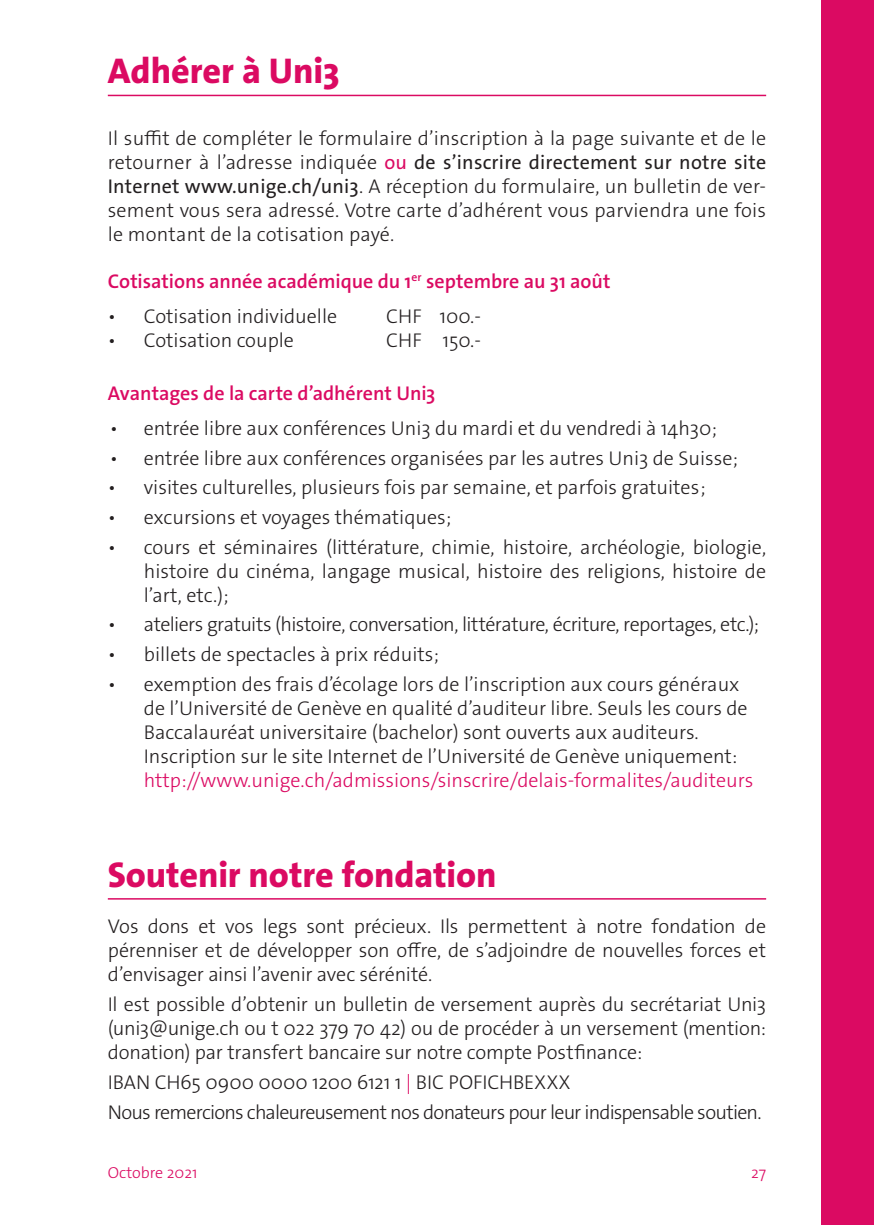
<style>
.page{position:relative;width:874px;height:1225px;background:#fff}
.page>*{position:absolute;margin:0;border:0;box-sizing:border-box;transform-origin:0 0}
.titre_avec_filet_des{font:800 36px "The Sans Os F";color:#db0a62}
._10_pt_sans_espace_a{font:300 20px/24px "The Sans Os F";color:#231f20;text-align:justify}
._10_pt_sans_espace_a-2{font:300 20px "The Sans Os F";letter-spacing:-.03em;color:#231f20}
._10_pt_sans_espace_a-3{font:300 20px "The Sans Os F";letter-spacing:-.04em;color:#231f20}
._10_pt_sans_espace_a-4{font:300 20px "The Sans Os F";color:#db0a62}
.sous-titre{font:600 20px "The Sans Os F";letter-spacing:-.005em;color:#db0a62}
._10_pt_sans_espace_a-5{font:600 20px "The Sans Os F";color:#db0a62}
.t1{font:300 16px "The Sans Os F";color:#db0a62}
.s1{font-weight:400;color:#db0a62}
.s2{font-weight:400}
.s3{color:#db0a62}
</style>
<div class="page">
<hr style="left:108px;top:898px;width:657px;height:1px;background:#db0a62">
<hr style="left:108px;top:95px;width:657px;height:1px;background:#db0a62">
<div style="left:821px;top:0;width:52px;height:1225px;background:#db0a62"></div>
<p class="titre_avec_filet_des" style="left:108px;top:48px;width:233px">Adhérer à Uni3</p>
<p class="_10_pt_sans_espace_a" style="left:108px;top:127px;width:659px">Il suffit de compléter le formulaire d’inscription à la page suivante et de le retourner à l’adresse indiquée <span class="s1">ou</span> <span class="s2">de s’inscrire directement sur notre site Internet www.unige.ch/uni3</span>. A réception du formulaire, un bulletin de ver&shy;sement vous sera adressé. Votre carte d’adhérent vous parviendra une fois le montant de la cotisation payé.</p>
<p class="sous-titre" style="left:108px;top:268px;width:504px">Cotisations année académique du 1<sup>er</sup> septembre au 31 août</p>
<p class="_10_pt_sans_espace_a" style="left:108px;top:305px;width:231px">• Cotisation individuelle</p>
<p class="_10_pt_sans_espace_a" style="left:386px;top:305px;width:96px">CHF 100.-</p>
<p class="_10_pt_sans_espace_a" style="left:108px;top:329px;width:187px">• Cotisation couple</p>
<p class="_10_pt_sans_espace_a" style="left:386px;top:329px;width:96px">CHF 150.-</p>
<p class="_10_pt_sans_espace_a-5" style="left:108px;top:380px;width:329px">Avantages de la carte d’adhérent Uni3</p>
<p class="_10_pt_sans_espace_a" style="left:110px;top:416px;width:608px">• entrée libre aux conférences Uni3 du mardi et du vendredi à 14h30;</p>
<p class="_10_pt_sans_espace_a" style="left:110px;top:446px;width:629px">• entrée libre aux conférences organisées par les autres Uni3 de Suisse;</p>
<p class="_10_pt_sans_espace_a" style="left:108px;top:476px;width:599px">• visites culturelles, plusieurs fois par semaine, et parfois gratuites;</p>
<p class="_10_pt_sans_espace_a" style="left:108px;top:505px;width:345px">• excursions et voyages thématiques;</p>
<p class="_10_pt_sans_espace_a" style="left:144px;top:535px;width:623px;text-indent:-36px">• cours et séminaires (littérature, chimie, histoire, archéologie, biologie, histoire du cinéma, langage musical, histoire des religions, histoire de l’art, etc.);</p>
<p class="_10_pt_sans_espace_a-2" style="left:108px;top:612px;width:652px">• ateliers gratuits (histoire, conversation, littérature, écriture, reportages, etc.);</p>
<p class="_10_pt_sans_espace_a" style="left:108px;top:642px;width:332px">• billets de spectacles à prix réduits;</p>
<p class="_10_pt_sans_espace_a" style="left:144px;top:672px;width:605px;text-align:left;text-indent:-36px">• exemption des frais d’écolage lors de l’inscription aux cours généraux de l’Université de Genève en qualité d’auditeur libre. Seuls les cours de<br>Baccalauréat universitaire (bachelor) sont ouverts aux auditeurs.</p>
<p class="_10_pt_sans_espace_a" style="left:144px;top:744px;width:594px">Inscription sur le site Internet de l’Université de Genève uniquement:</p>
<p class="_10_pt_sans_espace_a-4" style="left:144px;top:767px;width:611px">http://www.unige.ch/admissions/sinscrire/delais-formalites/auditeurs</p>
<p class="titre_avec_filet_des" style="left:108px;top:851px;width:390px">Soutenir notre fondation</p>
<p class="_10_pt_sans_espace_a" style="left:108px;top:915px;width:659px">Vos dons et vos legs sont précieux. Ils permettent à notre fondation de pérenniser et de développer son offre, de s’adjoindre de nouvelles forces et d’envisager ainsi l’avenir avec sérénité.</p>
<p class="_10_pt_sans_espace_a" style="left:108px;top:992px;width:659px">Il est possible d’obtenir un bulletin de versement auprès du secrétariat Uni3 (uni3@unige.ch ou t 022 379 70 42) ou de procéder à un versement (mention: donation) par transfert bancaire sur notre compte Postfinance:</p>
<p class="_10_pt_sans_espace_a" style="left:108px;top:1070px;width:464px">IBAN CH65 0900 0000 1200 6121 1 <span class="s3">|</span> BIC POFICHBEXXX</p>
<p class="_10_pt_sans_espace_a-3" style="left:108px;top:1099px;width:655px">Nous remercions chaleureusement nos donateurs pour leur indispensable soutien.</p>
<p class="t1" style="left:108px;top:1162px;width:91px">Octobre 2021</p>
<p class="t1" style="left:750px;top:1162px;width:17px">27</p>
</div>
